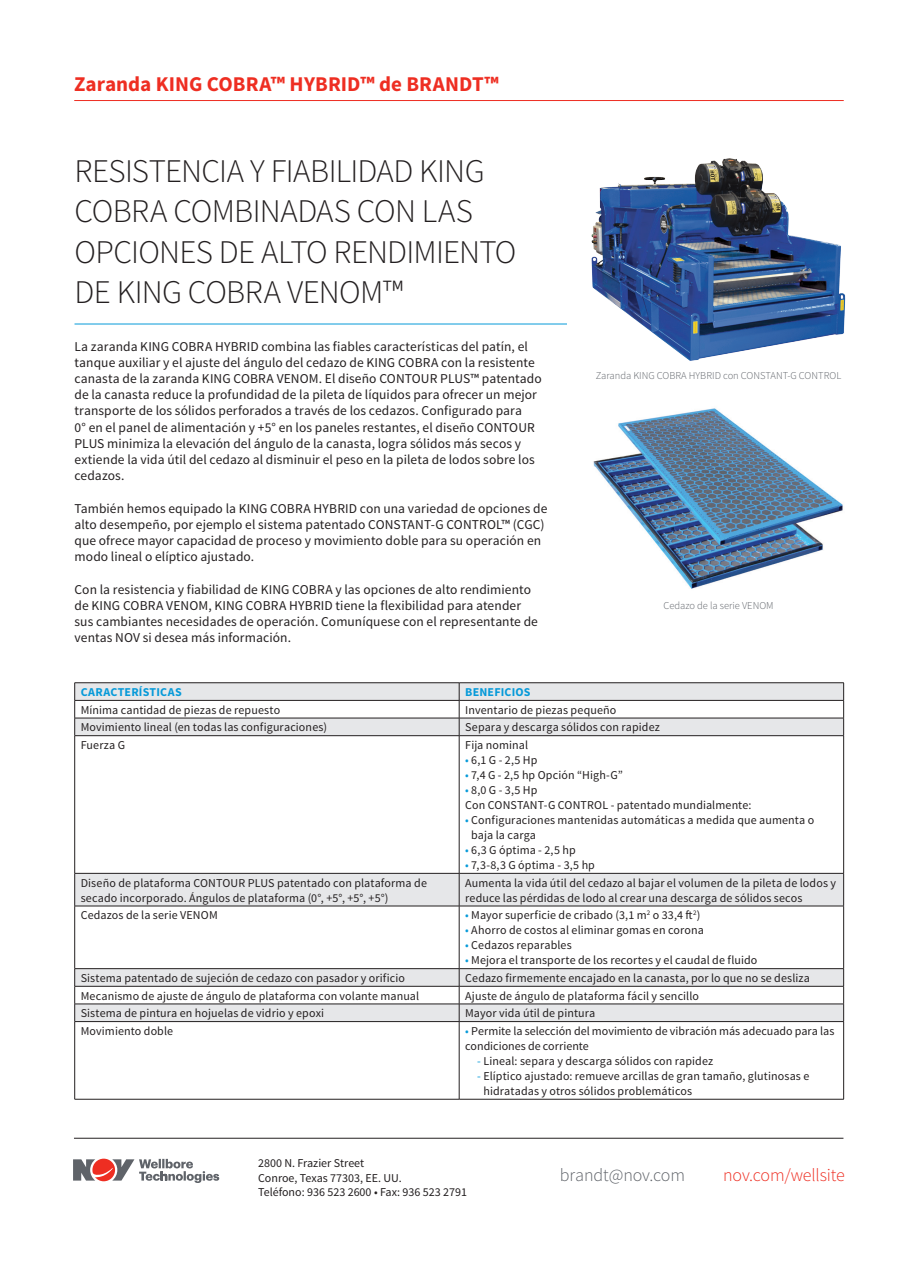
<style>
.page{position:relative;width:918px;height:1263px;background:#fff}
.page>*{position:absolute;margin:0;border:0;box-sizing:border-box;transform-origin:0 0}
.t1{font:300 33px/40.5px "Source Sans Pro";letter-spacing:-.02em;color:#231f20}
.t2{font:700 21px "Source Sans Pro";color:#ee2e22}
.t3{font:300 18px "Source Sans Pro";letter-spacing:-.01em;color:#ee2e22}
.t4{font:300 18px "Source Sans Pro";letter-spacing:-.005em;color:#5f6369}
.t5{font:13.5px/16.2px "Source Sans Pro";letter-spacing:.005em;color:#231f20}
.t6{font:12px/15px "Source Sans Pro";letter-spacing:.01em;color:#231f20}
.t7{font:700 12px "Source Sans Pro";letter-spacing:.015em;color:#069ad9}
.t8{font:300 10.5px "Source Sans Pro";color:#5f6369}
.s1{color:#069ad9}
</style>
<div class="page">
<hr style="left:75px;top:324px;width:492px;height:1px;background:#069ad9">
<hr style="left:74px;top:1138px;width:769px;height:1px;background:#231f20">
<svg style="left:73px;top:1158px;width:146px;height:24px"></svg>
<img style="left:593px;top:408px;width:250px;height:181px">
<img style="left:591px;top:158px;width:255px;height:203px">
<svg style="left:75px;top:683px;width:768px;height:338px"></svg>
<hr style="left:75px;top:735px;width:384px;height:1px;background:#231f20">
<hr style="left:74px;top:736px;width:1px;height:137px;background:#231f20">
<hr style="left:459px;top:735px;width:385px;height:1px;background:#231f20">
<hr style="left:459px;top:736px;width:1px;height:137px;background:#231f20">
<hr style="left:843px;top:736px;width:1px;height:137px;background:#231f20">
<hr style="left:75px;top:873px;width:384px;height:1px;background:#231f20">
<hr style="left:459px;top:873px;width:385px;height:1px;background:#231f20">
<hr style="left:75px;top:682px;width:384px;height:1px;background:#231f20">
<hr style="left:459px;top:682px;width:385px;height:1px;background:#231f20">
<hr style="left:75px;top:700px;width:384px;height:1px;background:#231f20">
<hr style="left:459px;top:700px;width:385px;height:1px;background:#231f20">
<hr style="left:75px;top:718px;width:384px;height:1px;background:#231f20">
<svg style="left:74px;top:683px;width:1px;height:52px"></svg>
<hr style="left:459px;top:718px;width:385px;height:1px;background:#231f20">
<svg style="left:459px;top:683px;width:1px;height:52px"></svg>
<svg style="left:843px;top:683px;width:1px;height:52px"></svg>
<hr style="left:74px;top:873px;width:1px;height:33px;background:#231f20">
<hr style="left:459px;top:873px;width:1px;height:33px;background:#231f20">
<hr style="left:843px;top:873px;width:1px;height:33px;background:#231f20">
<hr style="left:75px;top:906px;width:384px;height:1px;background:#231f20">
<hr style="left:74px;top:906px;width:1px;height:62px;background:#231f20">
<hr style="left:459px;top:906px;width:385px;height:1px;background:#231f20">
<hr style="left:459px;top:906px;width:1px;height:62px;background:#231f20">
<hr style="left:843px;top:906px;width:1px;height:62px;background:#231f20">
<hr style="left:75px;top:968px;width:384px;height:1px;background:#231f20">
<hr style="left:459px;top:968px;width:385px;height:1px;background:#231f20">
<hr style="left:75px;top:986px;width:384px;height:1px;background:#231f20">
<hr style="left:459px;top:986px;width:385px;height:1px;background:#231f20">
<hr style="left:75px;top:1003px;width:384px;height:1px;background:#231f20">
<svg style="left:74px;top:969px;width:1px;height:52px"></svg>
<hr style="left:459px;top:1003px;width:385px;height:1px;background:#231f20">
<svg style="left:459px;top:969px;width:1px;height:52px"></svg>
<svg style="left:843px;top:969px;width:1px;height:52px"></svg>
<hr style="left:75px;top:1021px;width:384px;height:1px;background:#231f20">
<hr style="left:74px;top:1022px;width:1px;height:77px;background:#231f20">
<hr style="left:459px;top:1021px;width:385px;height:1px;background:#231f20">
<hr style="left:459px;top:1022px;width:1px;height:77px;background:#231f20">
<hr style="left:843px;top:1022px;width:1px;height:77px;background:#231f20">
<hr style="left:75px;top:1099px;width:384px;height:1px;background:#231f20">
<hr style="left:459px;top:1099px;width:385px;height:1px;background:#231f20">
<hr style="left:74px;top:100px;width:770px;height:1px;background:#ee2e22">
<h2 class="t2" style="left:74px;top:71px;width:426px">Zaranda KING COBRA™ HYBRID™ de BRANDT™</h2>
<p class="t1" style="left:75px;top:151px;width:443px">RESISTENCIA Y FIABILIDAD KING<br>COBRA COMBINADAS CON LAS<br>OPCIONES DE ALTO RENDIMIENTO<br>DE KING COBRA VENOM™</p>
<p class="t5" style="left:75px;top:338px;width:469px">La zaranda KING COBRA HYBRID combina las fiables características del patín, el tanque auxiliar y el ajuste del ángulo del cedazo de KING COBRA con la resistente canasta de la zaranda KING COBRA VENOM. El diseño CONTOUR PLUS™ patentado de la canasta reduce la profundidad de la pileta de líquidos para ofrecer un mejor transporte de los sólidos perforados a través de los cedazos. Configurado para<br>0° en el panel de alimentación y +5° en los paneles restantes, el diseño CONTOUR PLUS minimiza la elevación del ángulo de la canasta, logra sólidos más secos y extiende la vida útil del cedazo al disminuir el peso en la pileta de lodos sobre los cedazos.</p>
<p class="t5" style="left:75px;top:500px;width:474px">También hemos equipado la KING COBRA HYBRID con una variedad de opciones de alto desempeño, por ejemplo el sistema patentado CONSTANT-G CONTROL™ (CGC) que ofrece mayor capacidad de proceso y movimiento doble para su operación en modo lineal o elíptico ajustado.</p>
<p class="t5" style="left:75px;top:581px;width:465px">Con la resistencia y fiabilidad de KING COBRA y las opciones de alto rendimiento de KING COBRA VENOM, KING COBRA HYBRID tiene la flexibilidad para atender sus cambiantes necesidades de operación. Comuníquese con el representante de ventas NOV si desea más información.</p>
<p class="t8" style="left:596px;top:370px;width:247px">Zaranda KING COBRA HYBRID con CONSTANT-G CONTROL</p>
<p class="t8" style="left:663px;top:599px;width:112px">Cedazo de la serie VENOM</p>
<p class="t7" style="left:81px;top:684px;width:103px">CARACTERÍSTICAS</p>
<p class="t7" style="left:465px;top:684px;width:67px">BENEFICIOS</p>
<p class="t6" style="left:81px;top:702px;width:201px">Mínima cantidad de piezas de repuesto</p>
<p class="t6" style="left:465px;top:702px;width:153px">Inventario de piezas pequeño</p>
<p class="t6" style="left:81px;top:720px;width:248px">Movimiento lineal (en todas las configuraciones)</p>
<p class="t6" style="left:465px;top:720px;width:196px">Separa y descarga sólidos con rapidez</p>
<p class="t6" style="left:81px;top:738px;width:46px">Fuerza G</p>
<p class="t6" style="left:465px;top:738px;width:65px">Fija nominal</p>
<p class="t6" style="left:465px;top:753px;width:74px"><span class="s1">•</span> 6,1 G - 2,5 Hp</p>
<p class="t6" style="left:465px;top:768px;width:159px"><span class="s1">•</span> 7,4 G - 2,5 hp Opción “High-G”</p>
<p class="t6" style="left:465px;top:783px;width:74px"><span class="s1">•</span> 8,0 G - 3,5 Hp</p>
<p class="t6" style="left:465px;top:798px;width:288px">Con CONSTANT-G CONTROL - patentado mundialmente:</p>
<p class="t6" style="left:471px;top:813px;width:345px;text-indent:-6px"><span class="s1">•</span> Configuraciones mantenidas automáticas a medida que aumenta o baja la carga</p>
<p class="t6" style="left:465px;top:843px;width:112px"><span class="s1">•</span> 6,3 G óptima - 2,5 hp</p>
<p class="t6" style="left:465px;top:858px;width:131px"><span class="s1">•</span> 7,3-8,3 G óptima - 3,5 hp</p>
<p class="t6" style="left:81px;top:875px;width:348px">Diseño de plataforma CONTOUR PLUS patentado con plataforma de secado incorporado. Ángulos de plataforma (0°, +5°, +5°, +5°)</p>
<p class="t6" style="left:465px;top:875px;width:372px">Aumenta la vida útil del cedazo al bajar el volumen de la pileta de lodos y reduce las pérdidas de lodo al crear una descarga de sólidos secos</p>
<p class="t6" style="left:81px;top:908px;width:139px">Cedazos de la serie VENOM</p>
<p class="t6" style="left:465px;top:908px;width:237px"><span class="s1">•</span> Mayor superficie de cribado (3,1 m<sup>2</sup> o 33,4 ft<sup>2</sup>)</p>
<p class="t6" style="left:465px;top:923px;width:240px"><span class="s1">•</span> Ahorro de costos al eliminar gomas en corona</p>
<p class="t6" style="left:465px;top:938px;width:108px"><span class="s1">•</span> Cedazos reparables</p>
<p class="t6" style="left:465px;top:953px;width:294px"><span class="s1">•</span> Mejora el transporte de los recortes y el caudal de fluido</p>
<p class="t6" style="left:81px;top:971px;width:326px">Sistema patentado de sujeción de cedazo con pasador y orificio</p>
<p class="t6" style="left:465px;top:971px;width:346px">Cedazo firmemente encajado en la canasta, por lo que no se desliza</p>
<p class="t6" style="left:81px;top:988px;width:340px">Mecanismo de ajuste de ángulo de plataforma con volante manual</p>
<p class="t6" style="left:465px;top:988px;width:235px">Ajuste de ángulo de plataforma fácil y sencillo</p>
<p class="t6" style="left:81px;top:1006px;width:245px">Sistema de pintura en hojuelas de vidrio y epoxi</p>
<p class="t6" style="left:465px;top:1006px;width:132px">Mayor vida útil de pintura</p>
<p class="t6" style="left:81px;top:1023px;width:94px">Movimiento doble</p>
<p class="t6" style="left:465px;top:1023px;width:371px"><span class="s1">•</span> Permite la selección del movimiento de vibración más adecuado para las condiciones de corriente</p>
<p class="t6" style="left:477px;top:1053px;width:238px"><span class="s1">-</span> Lineal: separa y descarga sólidos con rapidez</p>
<p class="t6" style="left:483px;top:1068px;width:327px;text-indent:-6px"><span class="s1">-</span> Elíptico ajustado: remueve arcillas de gran tamaño, glutinosas e hidratadas y otros sólidos problemáticos</p>
<p class="t6" style="left:258px;top:1156px;width:210px;line-height:14.4px">2800 N. Frazier Street<br>Conroe, Texas 77303, EE. UU.<br>Teléfono: 936 523 2600 • Fax: 936 523 2791</p>
<h3 class="t4" style="left:560px;top:1164px;width:127px">brandt@nov.com</h3>
<h3 class="t3" style="left:723px;top:1164px;width:123px">nov.com/wellsite</h3>
</div>
